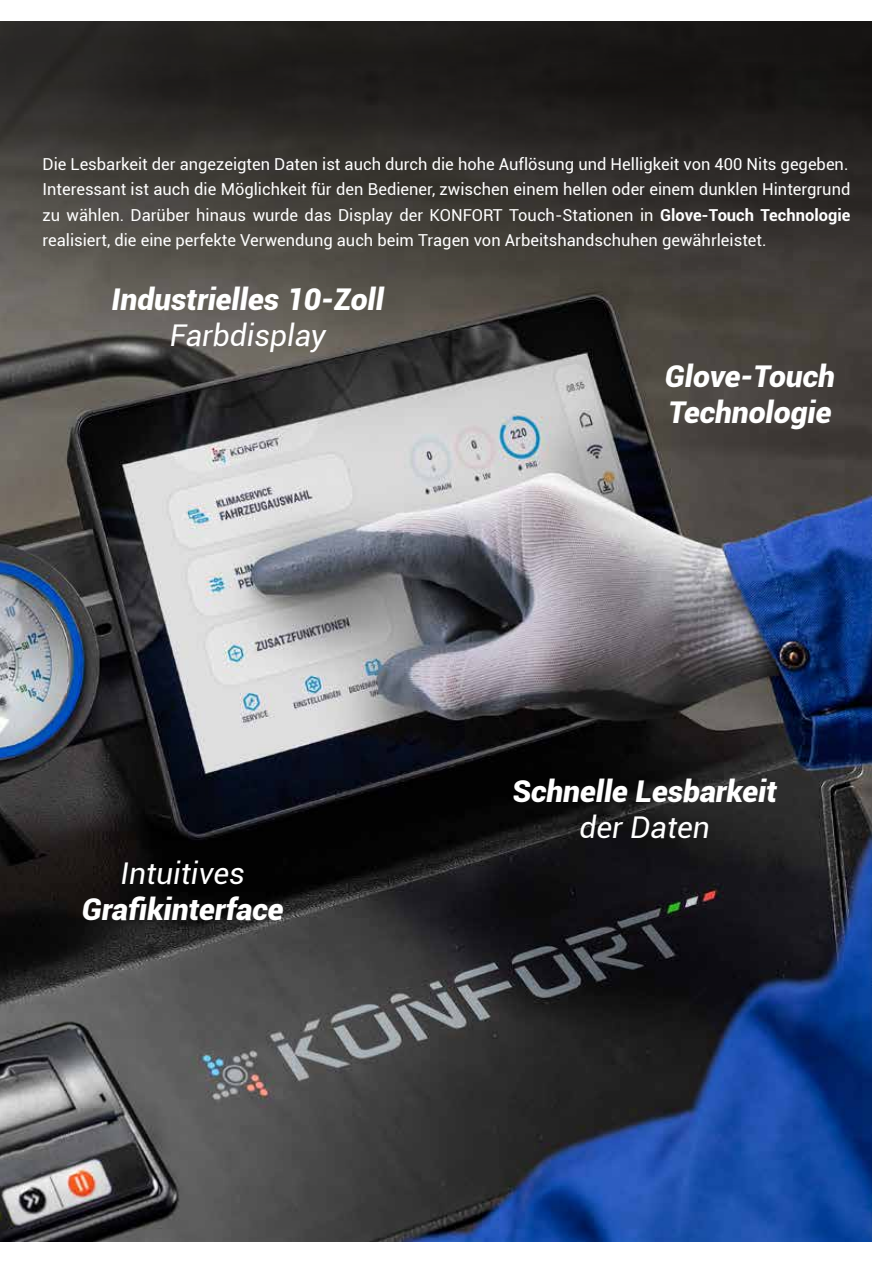
<style>
.page{position:relative;width:893px;height:1263px;background:#fff}
.page>*{position:absolute;margin:0;border:0;box-sizing:border-box;transform-origin:0 0}
.t1{font:italic 900 30px/36px "Roboto";color:#fff}
.t2{font:italic 30px "Roboto";color:#fff}
.t3{font:16.5px/25.5px "Roboto";color:#fff}
.s1{font-weight:700}
</style>
<div class="page">
<img style="left:0;top:372px;width:872px;height:870px">
<svg style="left:0;top:21px;width:872px;height:351px;background:#393632"></svg>
<p class="t3" style="left:43px;top:150px;width:809px">Die Lesbarkeit der angezeigten Daten ist auch durch die hohe Auflösung und Helligkeit von 400 Nits gegeben.<br>Interessant ist auch die Möglichkeit für den Bediener, zwischen einem hellen oder einem dunklen Hintergrund zu wählen. Darüber hinaus wurde das Display der KONFORT Touch-Stationen in <span class="s1">Glove-Touch Technologie </span>realisiert, die eine perfekte Verwendung auch beim Tragen von Arbeitshandschuhen gewährleistet.</p>
<h1 class="t1" style="left:112px;top:280px;width:274px">Industrielles 10-Zoll</h1>
<h1 class="t2" style="left:170px;top:315px;width:158px">Farbdisplay</h1>
<h1 class="t1" style="left:665px;top:357px;width:172px">Glove-Touch<br>Technologie</h1>
<h1 class="t2" style="left:121px;top:853px;width:126px">Intuitives</h1>
<h1 class="t1" style="left:82px;top:890px;width:203px">Grafikinterface</h1>
<h1 class="t1" style="left:512px;top:772px;width:266px">Schnelle Lesbarkeit</h1>
<h1 class="t2" style="left:580px;top:806px;width:132px">der Daten</h1>
</div>
